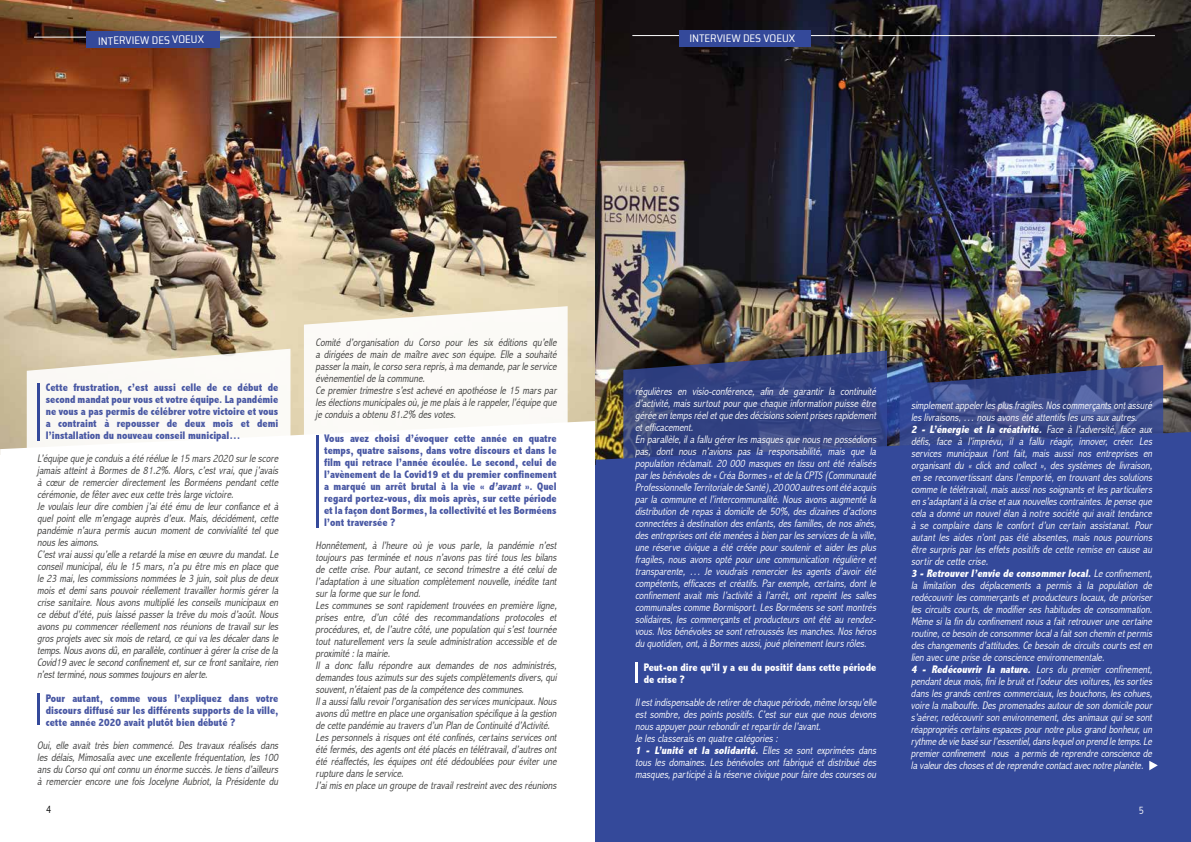
<style>
.page{position:relative;width:1191px;height:842px;background:#fff}
.page>*{position:absolute;margin:0;border:0;box-sizing:border-box;transform-origin:0 0}
.t1{font:italic 300 condensed 11px/12px "Abadi";color:#fff}
.t2{font:italic 300 condensed 11px/12px "Abadi";color:#3c3c3b}
.t3{font:800 condensed 11px/12px "Abadi";color:#4857a3;text-align:justify}
.t4{font:800 condensed 11px/12px "Abadi";color:#fff}
.t5{font:semi-condensed 11px "Saira";color:#fff}
.t6{font:300 condensed 11px "Abadi";color:#000}
.t7{font:300 condensed 11px "Abadi";color:#fff}
.s1{font-style:italic}
.s2{font-weight:800}
</style>
<div class="page">
<img style="left:0;top:0;width:595px;height:421px">
<div style="left:595px;top:279px;width:596px;height:563px;background:#34499a"></div>
<img style="left:595px;top:0;width:596px;height:421px">
<img style="left:0;top:421px;width:1191px;height:44px">
<svg style="left:899px;top:365px;width:264px;height:406px"></svg>
<svg style="left:304px;top:306px;width:263px;height:222px"></svg>
<hr style="left:34px;top:37px;width:522px;height:1px;background:#fff">
<div style="left:86px;top:32px;width:134px;height:16px;background:#34499a"></div>
<svg style="left:27px;top:349px;width:263px;height:116px;fill:#fbf9f6"></svg>
<svg style="left:623px;top:351px;width:264px;height:312px"></svg>
<hr style="left:37px;top:384px;width:3px;height:57px;background:#34499a">
<hr style="left:37px;top:693px;width:3px;height:32px;background:#34499a">
<hr style="left:315px;top:435px;width:3px;height:93px;background:#34499a">
<hr style="left:635px;top:663px;width:3px;height:20px;background:#fff">
<hr style="left:632px;top:35px;width:523px;height:1px;background:#fff">
<div style="left:679px;top:30px;width:132px;height:17px;background:#34499a"></div>
<svg style="left:1149px;top:761px;width:8px;height:9px"></svg>
<p class="t5" style="left:98px;top:33px;width:107px;rotate:-1deg">INTERVIEW DES VOEUX</p>
<p class="t5" style="left:689px;top:30px;width:107px">INTERVIEW DES VOEUX</p>
<p class="t3" style="left:46px;top:381px;width:234px">Cette frustration, c’est aussi celle de ce début de second mandat pour vous et votre équipe. La pandémie ne vous a pas permis de célébrer votre victoire et vous a contraint à repousser de deux mois et demi l’installation du nouveau conseil municipal…</p>
<p class="t2" style="left:37px;top:452px;width:245px">L’équipe que je conduisa été réélue le 15 mars2020 surle score jamais atteint à Bormes de 81.2%. Alors, c’est vrai, que j ’avais à cœur de remercier directement les Borméens pendant cette cérémonie,de fêteraveceuxcette trèslarge victoire.<br>Je voulais leur dire combien j ’ai été ému de leur confiance et à quel point elle m’engage auprès d’eux. Mais, décidément, cette pandémie n’aura permis aucun moment de convivialité tel que nouslesaimons.<br>C’estvraiaussiqu’elle a retardé la mise en œuvre du mandat.Le conseil municipal, élu le 15 mars, n’a pu être mis en place que le 23 mai, les commissions nommées le 3 juin, soit plus de deux mois et demi sans pouvoir réellement travailler hormis gérer la crise sanitaire. Nous avons multiplié les conseils municipaux en ce début d’été, puis laissé passer la trêve du mois d’août. Nous avons pu commencer réellement nos réunions de travail sur les grosprojetsavecsixmoisderetard,cequivalesdécalerdansle temps.Nousavonsdû,en parallèle,continueràgérerlacrisedela Covid19 aveclesecond confinementet,surcefrontsanitaire,rien n’estterminé,noussommestoujoursen alerte.</p>
<p class="t3" style="left:46px;top:692px;width:234px">Pour autant, comme vous l’expliquez dans votre discours diffusé sur les différents supports de la ville, cette année 2020 avait plutôt bien débuté ?</p>
<p class="t2" style="left:37px;top:739px;width:245px;text-align:justify">Oui, elle avait très bien commencé. Des travaux réalisés dans les délais, Mimosalia avec une excellente fréquentation, les 100 ansdu Corso quiontconnu un énorme succès.Je tiensd’ailleurs à remercier encore une fois Jocelyne Aubriot, la Présidente du</p>
<p class="t6" style="left:46px;top:803px;width:7px">4</p>
<p class="t2" style="left:315px;top:336px;width:245px">Comité d’organisation du Corso pour les six éditions qu’elle a dirigées de main de maître avec son équipe. Elle a souhaité passerla main,le corso sera repris,à ma demande,parle service évènementielde la commune.<br>Ce premier trimestre s’est achevé en apothéose le 15 mars par lesélectionsmunicipalesoù,je me plaisà le rappeler,l’équipe que je conduisa obtenu 81.2% desvotes.</p>
<p class="t3" style="left:324px;top:432px;width:234px">Vous avez choisi d’évoquer cette année en quatre temps, quatre saisons, dans votre discours et dans le film qui retrace l’année écoulée. Le second, celui de l’avènement de la Covid19 et du premier confinement a marqué un arrêt brutal à la vie « <span class="s1">d’avant</span> ». Quel regard portez-vous, dix mois après, sur cette période et la façon dont Bormes, la collectivité et les Borméens l’ont traversée ?</p>
<p class="t2" style="left:315px;top:539px;width:245px">Honnêtement, à l’heure où je vous parle, la pandémie n’est toujours pas terminée et nous n’avons pas tiré tous les bilans de cette crise. Pour autant, ce second trimestre a été celui de l’adaptation à une situation complètement nouvelle, inédite tant surla forme que surle fond.<br>Les communes se sont rapidement trouvées en première ligne, prises entre, d’un côté des recommandations protocoles et procédures, et, de l’autre côté, une population qui s’est tournée tout naturellement vers la seule administration accessible et de proximité :la mairie.<br>Il a donc fallu répondre aux demandes de nos administrés, demandestousazimutssurdessujetscomplètementsdivers,qui souvent,n’étaientpasde la compétence descommunes.<br>Ila aussifallu revoirl’organisation desservicesmunicipaux.Nous avonsdû mettre en place une organisation spécifique à la gestion de cette pandémie au traversd’un Plan de Continuité d’Activité.<br>Les personnels à risques ont été confinés, certains services ont été fermés,desagentsontété placésen télétravail,d’autresont été réaffectés, les équipes ont été dédoublées pour éviter une rupture dansle service.<br>J’aimisen place un groupe de travailrestreintavecdesréunions</p>
<p class="t1" style="left:635px;top:385px;width:245px">régulières en visio-conférence, afin de garantir la continuité d’activité, mais surtout pour que chaque information puisse être gérée en tempsréeletque desdécisionssoientprisesrapidement etefficacement.<br>En parallèle,ila fallu gérerlesmasquesque nousne possédions pas, dont nous n’avions pas la responsabilité, mais que la population réclamait. 20 000 masques en tissu ont été réalisés parlesbénévolesde « Créa Bormes »etde la CPTS (Communauté Professionnelle Territoriale de Santé),20 000 autresontété acquis par la commune et l’intercommunalité. Nous avons augmenté la distribution de repas à domicile de 50%, des dizaines d’actions connectéesà destination desenfants,desfamilles,de nosaînés, desentreprisesontété menéesà bien parlesservicesde la ville, une réserve civique a été créée pour soutenir et aider les plus fragiles, nous avons opté pour une communication régulière et transparente, … Je voudrais remercier les agents d’avoir été compétents, efficaces et créatifs. Par exemple, certains, dont le confinement avait mis l’activité à l’arrêt, ont repeint les salles communalescomme Bormisport.LesBorméensse sontmontrés solidaires, les commerçants et producteurs ont été au rendez&shy;vous.Nosbénévolesse sontretrousséslesmanches.Noshéros du quotidien,ont,à Bormesaussi,joué pleinementleursrôles.</p>
<p class="t4" style="left:643px;top:661px;width:234px">Peut-on dire qu’il y a eu du positif dans cette période de crise ?</p>
<p class="t1" style="left:635px;top:696px;width:245px">Ilestindispensable de retirerde chaque période,même lorsqu’elle est sombre, des points positifs. C’est sur eux que nous devons nousappuyerpourrebondiretrepartirde l’avant.<br>Je lesclasseraisen quatre catégories :<br><span class="s2">1 - L’unité et la solidarité.</span> Elles se sont exprimées dans tous les domaines. Les bénévoles ont fabriqué et distribué des masques,participé à la réserve civique pourfaire descoursesou</p>
<p class="t1" style="left:911px;top:399px;width:245px">simplementappelerlesplusfragiles.Noscommerçantsontassuré leslivraisons,… nousavonsété attentifslesunsauxautres.<br><span class="s2">2 - L’énergie et la créativité.</span> Face à l’adversité, face aux défis, face à l’imprévu, il a fallu réagir, innover, créer. Les services municipaux l’ont fait, mais aussi nos entreprises en organisant du « click and collect », des systèmes de livraison, en se reconvertissant dans l’emporté, en trouvant des solutions comme le télétravail,maisaussinossoignantsetlesparticuliers en s’adaptantà la crise etauxnouvellescontraintes.Je pense que cela a donné un nouvel élan à notre société qui avait tendance à se complaire dans le confort d’un certain assistanat. Pour autant les aides n’ont pas été absentes, mais nous pourrions être surpris par les effets positifs de cette remise en cause au sortirde cette crise.<br><span class="s2">3 -Retrouverl’envie de consommerlocal.</span>Le confinement, la limitation des déplacements a permis à la population de redécouvrir les commerçants et producteurs locaux, de prioriser les circuits courts, de modifier ses habitudes de consommation.<br>Même si la fin du confinement nous a fait retrouver une certaine routine,ce besoin de consommerlocala faitson chemin etpermis deschangementsd’attitudes.Ce besoin de circuitscourtsesten lien avecune prise de conscience environnementale.<br><span class="s2">4 - Redécouvrir la nature.</span> Lors du premier confinement, pendantdeuxmois,finile bruitetl’odeurdesvoitures,lessorties danslesgrandscentrescommerciaux,lesbouchons,lescohues, voire la malbouffe.Despromenadesautourde son domicile pour s’aérer,redécouvrirson environnement,desanimauxquise sont réappropriés certains espaces pour notre plus grand bonheur, un rythmedeviebasésurl’essentiel,danslequelon prend letemps.Le premierconfinement nous apermisdereprendreconsciencede lavaleurdeschosesetdereprendrecontactavecnotreplanète.</p>
<p class="t7" style="left:1138px;top:803px;width:7px">5</p>
</div>
